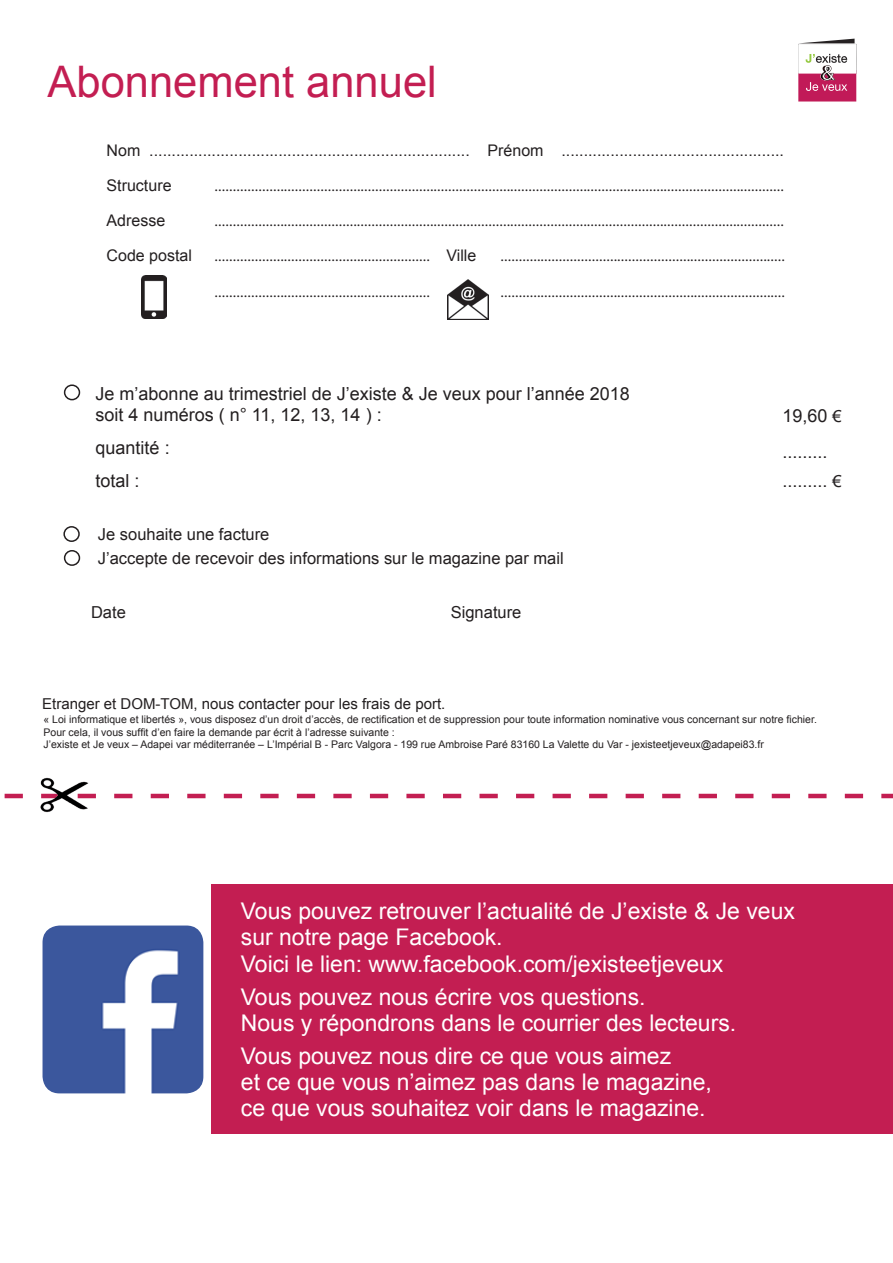
<style>
.page{position:relative;width:893px;height:1263px;background:#fff}
.page>*{position:absolute;margin:0;border:0;box-sizing:border-box;transform-origin:0 0}
.t1{font:43.5px "Arial";color:#c31e52}
.t2{font:22.95px "Arial";color:#fff}
.t3{font:18px "Arial";color:#231f20}
.t4{font:16.5px "Arial";color:#231f20}
.t5{font:16.05px "Minion Pro";color:#231f20}
.t6{font:16.05px "Arial";color:#231f20}
.t7{font:15px "Arial";color:#231f20}
.t8{font:10.5px "Arial";color:#231f20}
.s1{font-size:16.5px}
</style>
<div class="page">
<div style="left:63px;top:526px;width:17px;height:16px;border:2px solid #231f20;border-radius:50%"></div>
<div style="left:64px;top:550px;width:16px;height:16px;border:2px solid #231f20;border-radius:50%"></div>
<svg style="left:798px;top:39px;width:58px;height:63px"></svg>
<div style="left:64px;top:384px;width:16px;height:16px;border:2px solid #231f20;border-radius:50%"></div>
<div style="left:211px;top:885px;width:682px;height:249px;background:#c31e52"></div>
<img style="left:43px;top:925px;width:160px;height:168px">
<svg style="left:4px;top:794px;width:889px;height:4px"></svg>
<img style="left:35px;top:777px;width:55px;height:36px">
<img style="left:141px;top:276px;width:26px;height:43px">
<img style="left:447px;top:280px;width:42px;height:40px">
<p class="t1" style="left:47px;top:53px;width:391px">Abonnement annuel</p>
<p class="t6" style="left:107px;top:140px;width:679px">Nom ........................................................................ Prénom ..................................................</p>
<p class="t6" style="left:107px;top:175px;width:66px">Structure</p>
<p class="t5" style="left:215px;top:175px;width:571px">............................................................................................................................................................</p>
<p class="t6" style="left:107px;top:210px;width:60px">Adresse</p>
<p class="t5" style="left:215px;top:210px;width:571px">............................................................................................................................................................</p>
<p class="t6" style="left:107px;top:245px;width:87px">Code postal</p>
<p class="t5" style="left:215px;top:246px;width:217px">...........................................................</p>
<p class="t5" style="left:215px;top:281px;width:217px">...........................................................</p>
<p class="t5" style="left:500px;top:281px;width:286px">..............................................................................</p>
<p class="t6" style="left:446px;top:245px;width:31px">Ville</p>
<p class="t5" style="left:500px;top:246px;width:286px">..............................................................................</p>
<p class="t3" style="left:96px;top:381px;width:536px">Je m’abonne au trimestriel de J’existe &amp; Je veux pour l’année 2018</p>
<p class="t3" style="left:96px;top:403px;width:288px">soit 4 numéros ( n° 11, 12, 13, 14 ) :</p>
<p class="t3" style="left:96px;top:436px;width:76px">quantité :</p>
<p class="t3" style="left:96px;top:469px;width:46px">total :</p>
<p class="t4" style="left:98px;top:524px;width:173px">Je souhaite une facture</p>
<p class="t4" style="left:98px;top:547px;width:467px">J’accepte de recevoir des informations sur le magazine par mail</p>
<p class="t4" style="left:91px;top:601px;width:36px">Date</p>
<p class="t4" style="left:451px;top:601px;width:72px">Signature</p>
<p class="t7" style="left:42px;top:694px;width:405px">Etranger et DOM-TOM, nous contacter pour les frais de port.</p>
<p class="t3" style="left:782px;top:403px;width:61px">19,60 <span class="s1">€</span></p>
<p class="t3" style="left:782px;top:440px;width:47px">.........</p>
<p class="t3" style="left:782px;top:469px;width:61px">......... <span class="s1">€</span></p>
<p class="t8" style="left:44px;top:713px;width:775px">« Loi informatique et libertés », vous disposez d’un droit d’accès, de rectification et de suppression pour toute information nominative vous concernant sur notre fichier.</p>
<p class="t8" style="left:44px;top:725px;width:353px">Pour cela, il vous suffit d’en faire la demande par écrit à l’adresse suivante :</p>
<p class="t8" style="left:44px;top:738px;width:722px">J’existe et Je veux – Adapei var méditerranée – L’Impérial B - Parc Valgora - 199 rue Ambroise Paré 83160 La Valette du Var - jexisteetjeveux@adapei83.fr</p>
<p class="t2" style="left:241px;top:896px;width:556px">Vous pouvez retrouver l’actualité de J’existe &amp; Je veux</p>
<p class="t2" style="left:241px;top:922px;width:263px">sur notre page Facebook.</p>
<p class="t2" style="left:241px;top:948px;width:484px">Voici le lien: www.facebook.com/jexisteetjeveux</p>
<p class="t2" style="left:241px;top:981px;width:406px">Vous pouvez nous écrire vos questions.</p>
<p class="t2" style="left:241px;top:1008px;width:497px">Nous y répondrons dans le courrier des lecteurs.</p>
<p class="t2" style="left:241px;top:1041px;width:432px">Vous pouvez nous dire ce que vous aimez</p>
<p class="t2" style="left:241px;top:1067px;width:473px">et ce que vous n’aimez pas dans le magazine,</p>
<p class="t2" style="left:241px;top:1093px;width:466px">ce que vous souhaitez voir dans le magazine.</p>
</div>
